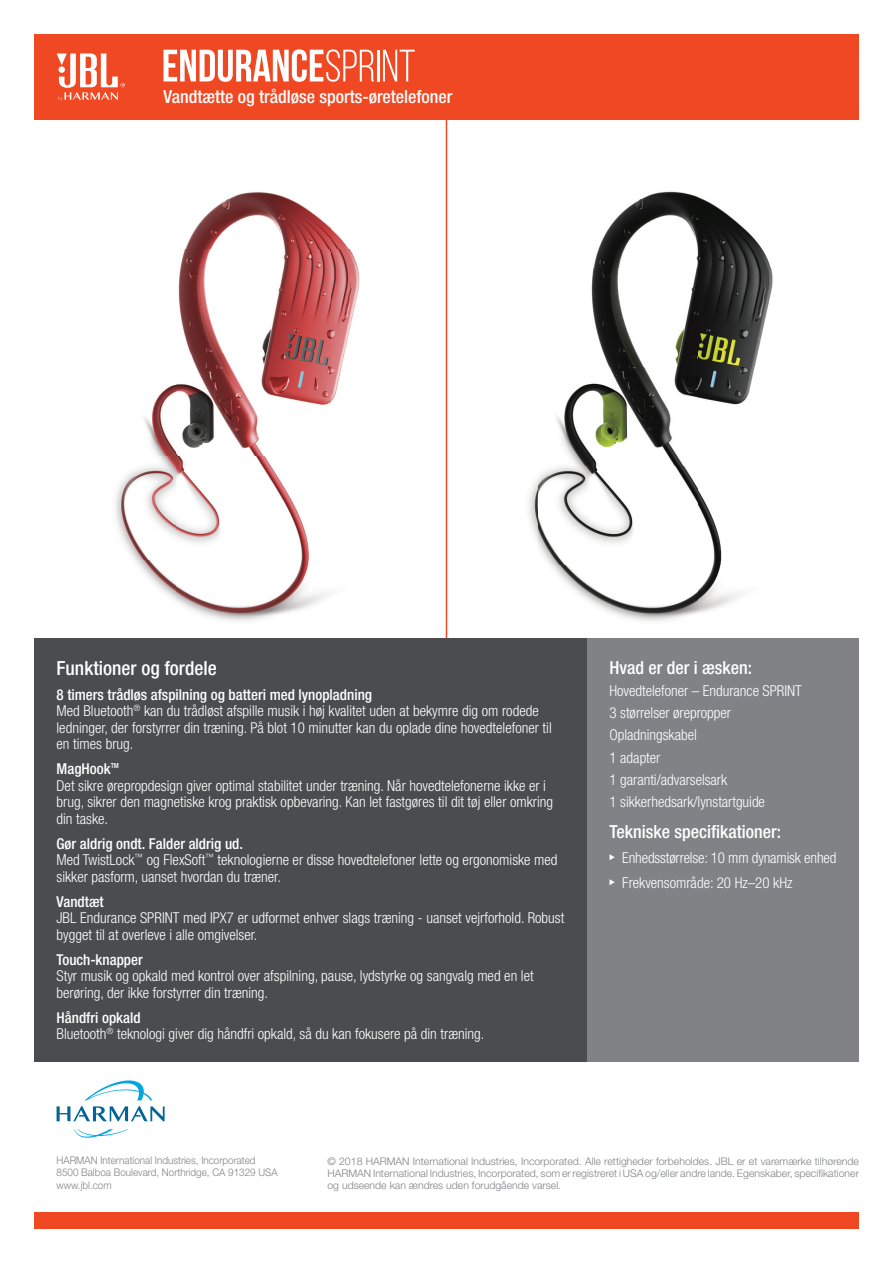
<style>
.page{position:relative;width:893px;height:1263px;background:#fff}
.page>*{position:absolute;margin:0;border:0;box-sizing:border-box;transform-origin:0 0}
.t1{font:500 condensed 19.5px "Helvetica Neue LT Pro";color:#fff}
.t2{font:500 condensed 18px "Helvetica Neue LT Pro";color:#fff}
.t3{font:300 condensed 15px/16.5px "Helvetica Neue LT Pro";color:#fff}
.t4{font:500 condensed 15px "Helvetica Neue LT Pro";color:#fff}
.t5{font:300 10.5px/12px "Helvetica Neue LT Std";color:#808285;text-align:justify}
.t6{font:300 10.5px/12.6px "Helvetica Neue LT Pro";color:#808285;scale:.94 1}
.s1{font-weight:500}
</style>
<div class="page">
<img style="left:184px;top:147px;width:264px;height:103px">
<img style="left:115px;top:250px;width:245px;height:310px">
<img style="left:135px;top:560px;width:193px;height:61px">
<img style="left:435px;top:170px;width:338px;height:468px">
<hr style="left:446px;top:119px;width:1px;height:519px;background:#f04822">
<div style="left:34px;top:34px;width:825px;height:85px;background:#f04822"></div>
<div style="left:34px;top:1213px;width:825px;height:16px;background:#f04822"></div>
<svg style="left:85px;top:1080px;width:67px;height:20px"></svg>
<svg style="left:74px;top:1129px;width:54px;height:9px"></svg>
<svg style="left:57px;top:1106px;width:108px;height:15px"></svg>
<svg style="left:57px;top:53px;width:68px;height:48px"></svg>
<div style="left:34px;top:638px;width:553px;height:424px;background:#4b4c4d"></div>
<div style="left:587px;top:638px;width:272px;height:424px;background:#808285"></div>
<svg style="left:609px;top:854px;width:6px;height:6px"></svg>
<svg style="left:609px;top:879px;width:6px;height:6px"></svg>
<svg style="left:163px;top:49px;width:211px;height:33px"></svg>
<hr style="left:377px;top:50px;width:2px;height:31px;background:#fff">
<svg style="left:383px;top:50px;width:32px;height:31px"></svg>
<p class="t2" style="left:163px;top:86px;width:291px">Vandtætte og trådløse sports-øretelefoner</p>
<h1 class="t1" style="left:57px;top:656px;width:162px">Funktioner og fordele</h1>
<p class="t3" style="left:57px;top:686px;width:497px"><span class="s1">8 timers trådløs afspilning og batteri med lynopladning<br></span>Med Bluetooth<sup>®</sup> kan du trådløst afspille musik i høj kvalitet uden at bekymre dig om rodede ledninger, der forstyrrer din træning. På blot 10 minutter kan du oplade dine hovedtelefoner til en times brug.</p>
<p class="t3" style="left:57px;top:760px;width:498px"><span class="s1">MagHook</span><sup>TM<br></sup>Det sikre ørepropdesign giver optimal stabilitet under træning. Når hovedtelefonerne ikke er i brug, sikrer den magnetiske krog praktisk opbevaring. Kan let fastgøres til dit tøj eller omkring din taske.</p>
<p class="t3" style="left:57px;top:835px;width:503px"><span class="s1">Gør aldrig ondt. Falder aldrig ud.<br></span>Med TwistLock<sup>™</sup> og FlexSoft<sup>™</sup> teknologierne er disse hovedtelefoner lette og ergonomiske med sikker pasform, uanset hvordan du træner.</p>
<p class="t4" style="left:57px;top:892px;width:49px">Vandtæt</p>
<p class="t3" style="left:57px;top:909px;width:509px">JBL Endurance SPRINT med IPX7 er udformet enhver slags træning - uanset vejrforhold. Robust bygget til at overleve i alle omgivelser.</p>
<p class="t4" style="left:57px;top:950px;width:88px">Touch-knapper</p>
<p class="t3" style="left:57px;top:967px;width:479px">Styr musik og opkald med kontrol over afspilning, pause, lydstyrke og sangvalg med en let berøring, der ikke forstyrrer din træning.</p>
<p class="t3" style="left:57px;top:1009px;width:429px"><span class="s1">Håndfri opkald<br></span>Bluetooth<sup>®</sup> teknologi giver dig håndfri opkald, så du kan fokusere på din træning.</p>
<p class="t2" style="left:609px;top:656px;width:144px">Hvad er der i æsken:</p>
<p class="t3" style="left:609px;top:679px;width:194px;line-height:22.2px">Hovedtelefoner – Endurance SPRINT<br>3 størrelser ørepropper<br>Opladningskabel<br>1 adapter<br>1 garanti/advarselsark<br>1 sikkerhedsark/lynstartguide</p>
<p class="t2" style="left:609px;top:821px;width:173px">Tekniske specifikationer:</p>
<p class="t3" style="left:622px;top:845px;width:216px;line-height:25px">Enhedsstørrelse: 10 mm dynamisk enhed<br>Frekvensområde: 20 Hz–20 kHz</p>
<p class="t6" style="left:57px;top:1153px;width:237px">HARMAN International Industries, Incorporated<br>8500 Balboa Boulevard, Northridge, CA 91329 USA www.jbl.com</p>
<p class="t5" style="left:327px;top:1155px;width:533px">© 2018 HARMAN International Industries, Incorporated. Alle rettigheder forbeholdes. JBL er et varemærke tilhørende HARMAN International Industries, Incorporated, som er registreret i USA og/eller andre lande. Egenskaber, specifikationer og udseende kan ændres uden forudgående varsel.</p>
</div>
